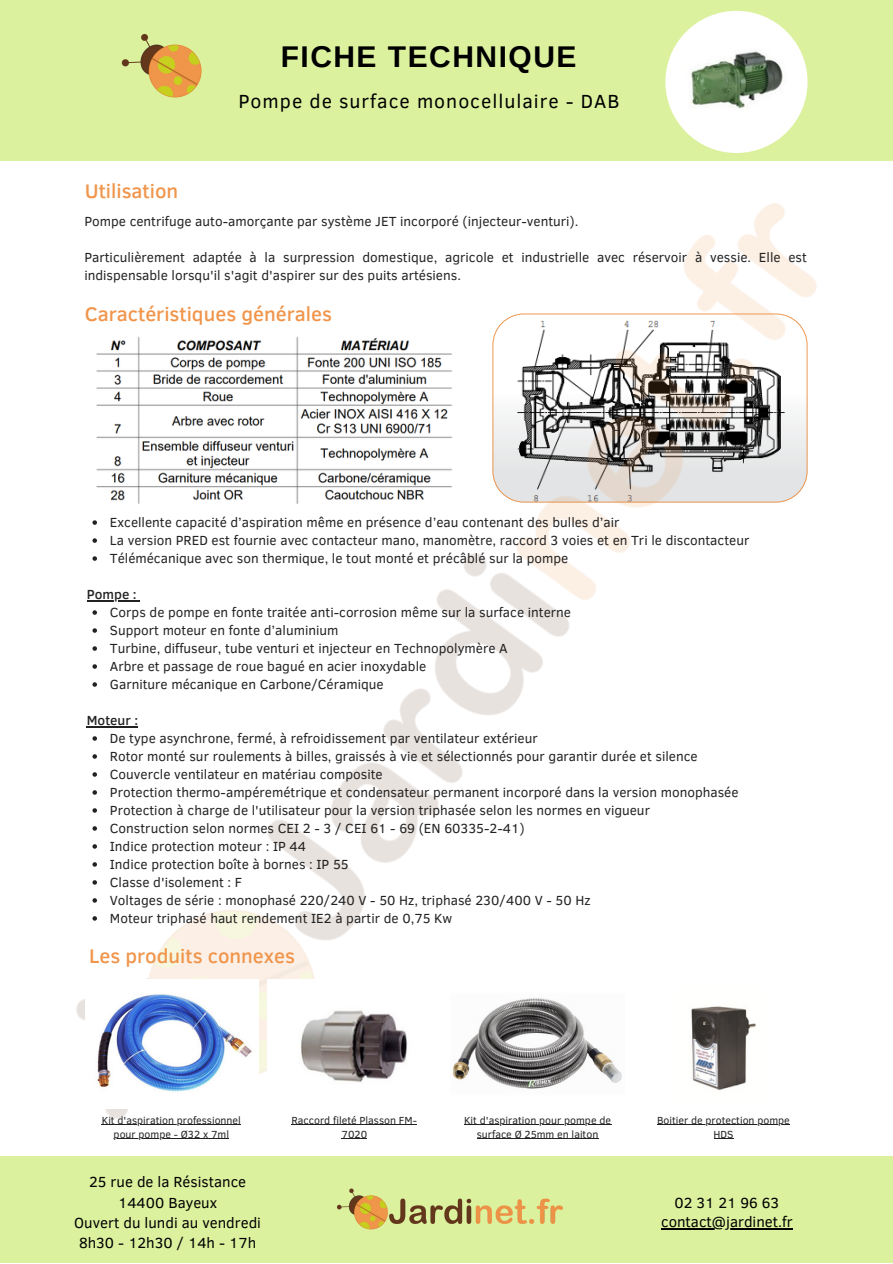
<style>
.page{position:relative;width:893px;height:1264px;background:#fff}
.page>*{position:absolute;margin:0;border:0;box-sizing:border-box;transform-origin:0 0}
.t1{font:700 30px "Arimo";letter-spacing:.05em;color:#000}
.t2{font:500 20.1px "Clear Sans";color:#f0954b}
.t3{font:19.5px "Clear Sans";letter-spacing:.05em;color:#000}
.t4{font:15px/20.2px "Clear Sans";color:#000;text-align:center}
.t5{font:13.5px/18px "Clear Sans";color:#222}
.t6{font:500 13.5px "Clear Sans";color:#222}
.t7{font:10.5px/14.1px "Clear Sans";color:#222;text-align:center}
</style>
<div class="page">
<img style="left:76px;top:203px;width:741px;height:936px">
<div style="left:0;top:0;width:892px;height:161px;background:#dcf19e"></div>
<div style="left:0;top:1156px;width:892px;height:106px;background:#dcf19e"></div>
<img style="left:121px;top:33px;width:81px;height:65px">
<img style="left:337px;top:1188px;width:226px;height:42px">
<img style="left:85px;top:979px;width:173px;height:129px">
<img style="left:268px;top:979px;width:173px;height:129px">
<img style="left:634px;top:979px;width:173px;height:129px">
<img style="left:451px;top:979px;width:173px;height:129px">
<img style="left:665px;top:11px;width:142px;height:142px;border-radius:50%">
<svg style="left:92px;top:520px;width:5px;height:5px"></svg>
<svg style="left:92px;top:538px;width:5px;height:5px"></svg>
<svg style="left:92px;top:556px;width:5px;height:5px"></svg>
<svg style="left:92px;top:610px;width:5px;height:4px"></svg>
<svg style="left:92px;top:628px;width:5px;height:4px"></svg>
<svg style="left:92px;top:646px;width:5px;height:4px"></svg>
<svg style="left:92px;top:664px;width:5px;height:4px"></svg>
<svg style="left:92px;top:682px;width:5px;height:4px"></svg>
<svg style="left:92px;top:736px;width:5px;height:4px"></svg>
<svg style="left:92px;top:754px;width:5px;height:4px"></svg>
<svg style="left:92px;top:772px;width:5px;height:4px"></svg>
<svg style="left:92px;top:790px;width:5px;height:4px"></svg>
<svg style="left:92px;top:808px;width:5px;height:4px"></svg>
<svg style="left:92px;top:826px;width:5px;height:4px"></svg>
<svg style="left:92px;top:844px;width:5px;height:4px"></svg>
<svg style="left:92px;top:862px;width:5px;height:4px"></svg>
<svg style="left:92px;top:880px;width:5px;height:4px"></svg>
<svg style="left:92px;top:898px;width:5px;height:4px"></svg>
<svg style="left:92px;top:916px;width:5px;height:4px"></svg>
<hr style="left:87px;top:600px;width:50px;height:1px;background:#222">
<hr style="left:87px;top:726px;width:51px;height:1px;background:#222">
<img style="left:85px;top:332px;width:372px;height:176px">
<hr style="left:102px;top:1124px;width:139px;height:1px;background:#222">
<hr style="left:114px;top:1138px;width:115px;height:1px;background:#222">
<hr style="left:291px;top:1124px;width:126px;height:1px;background:#222">
<svg style="left:341px;top:1138px;width:26px;height:1px"></svg>
<hr style="left:464px;top:1124px;width:147px;height:1px;background:#222">
<hr style="left:477px;top:1138px;width:121px;height:1px;background:#222">
<hr style="left:657px;top:1124px;width:132px;height:1px;background:#222">
<svg style="left:713px;top:1138px;width:20px;height:1px"></svg>
<hr style="left:661px;top:1228px;width:131px;height:1px;background:#000">
<h1 class="t1" style="left:281px;top:40px;width:297px">FICHE TECHNIQUE</h1>
<h3 class="t3" style="left:238px;top:87px;width:382px">Pompe de surface monocellulaire - DAB</h3>
<h2 class="t2" style="left:85px;top:176px;width:95px">Utilisation</h2>
<p class="t5" style="left:84px;top:212px;width:495px">Pompe centrifuge auto-amorçante par système JET incorporé (injecteur-venturi).</p>
<p class="t5" style="left:84px;top:248px;width:724px">Particulièrement adaptée à la surpression domestique, agricole et industrielle avec réservoir à vessie. Elle est indispensable lorsqu'il s'agit d'aspirer sur des puits artésiens.</p>
<h2 class="t2" style="left:85px;top:299px;width:249px">Caractéristiques générales</h2>
<p class="t5" style="left:110px;top:512px;width:641px">Excellente capacité d’aspiration même en présence d’eau contenant des bulles d’air<br>La version PRED est fournie avec contacteur mano, manomètre, raccord 3 voies et en Tri le discontacteur<br>Télémécanique avec son thermique, le tout monté et précâblé sur la pompe</p>
<p class="t6" style="left:87px;top:584px;width:51px">Pompe :</p>
<p class="t5" style="left:110px;top:602px;width:462px">Corps de pompe en fonte traitée anti-corrosion même sur la surface interne Support moteur en fonte d’aluminium<br>Turbine, diffuseur, tube venturi et injecteur en Technopolymère A<br>Arbre et passage de roue bagué en acier inoxydable<br>Garniture mécanique en Carbone/Céramique</p>
<p class="t6" style="left:87px;top:710px;width:53px">Moteur :</p>
<p class="t5" style="left:110px;top:728px;width:630px">De type asynchrone, fermé, à refroidissement par ventilateur extérieur<br>Rotor monté sur roulements à billes, graissés à vie et sélectionnés pour garantir durée et silence Couvercle ventilateur en matériau composite<br>Protection thermo-ampéremétrique et condensateur permanent incorporé dans la version monophasée Protection à charge de l'utilisateur pour la version triphasée selon les normes en vigueur<br>Construction selon normes CEI 2 - 3 / CEI 61 - 69 (EN 60335-2-41)<br>Indice protection moteur : IP 44<br>Indice protection boîte à bornes : IP 55<br>Classe d'isolement : F<br>Voltages de série : monophasé 220/240 V - 50 Hz, triphasé 230/400 V - 50 Hz<br>Moteur triphasé haut rendement IE2 à partir de 0,75 Kw</p>
<h2 class="t2" style="left:89px;top:941px;width:207px">Les produits connexes</h2>
<p class="t7" style="left:102px;top:1112px;width:140px">Kit d'aspiration professionnel pour pompe - Ø32 x 7ml</p>
<p class="t7" style="left:291px;top:1112px;width:127px">Raccord fileté Plasson FM-<br>7020</p>
<p class="t7" style="left:464px;top:1112px;width:148px">Kit d'aspiration pour pompe de surface Ø 25mm en laiton</p>
<p class="t7" style="left:657px;top:1112px;width:134px">Boitier de protection pompe<br>HDS</p>
<p class="t4" style="left:74px;top:1171px;width:188px">25 rue de la Résistance<br>14400 Bayeux<br>Ouvert du lundi au vendredi<br>8h30 - 12h30 / 14h - 17h</p>
<p class="t4" style="left:661px;top:1192px;width:133px;line-height:19.2px">02 31 21 96 63 contact@jardinet.fr</p>
</div>
